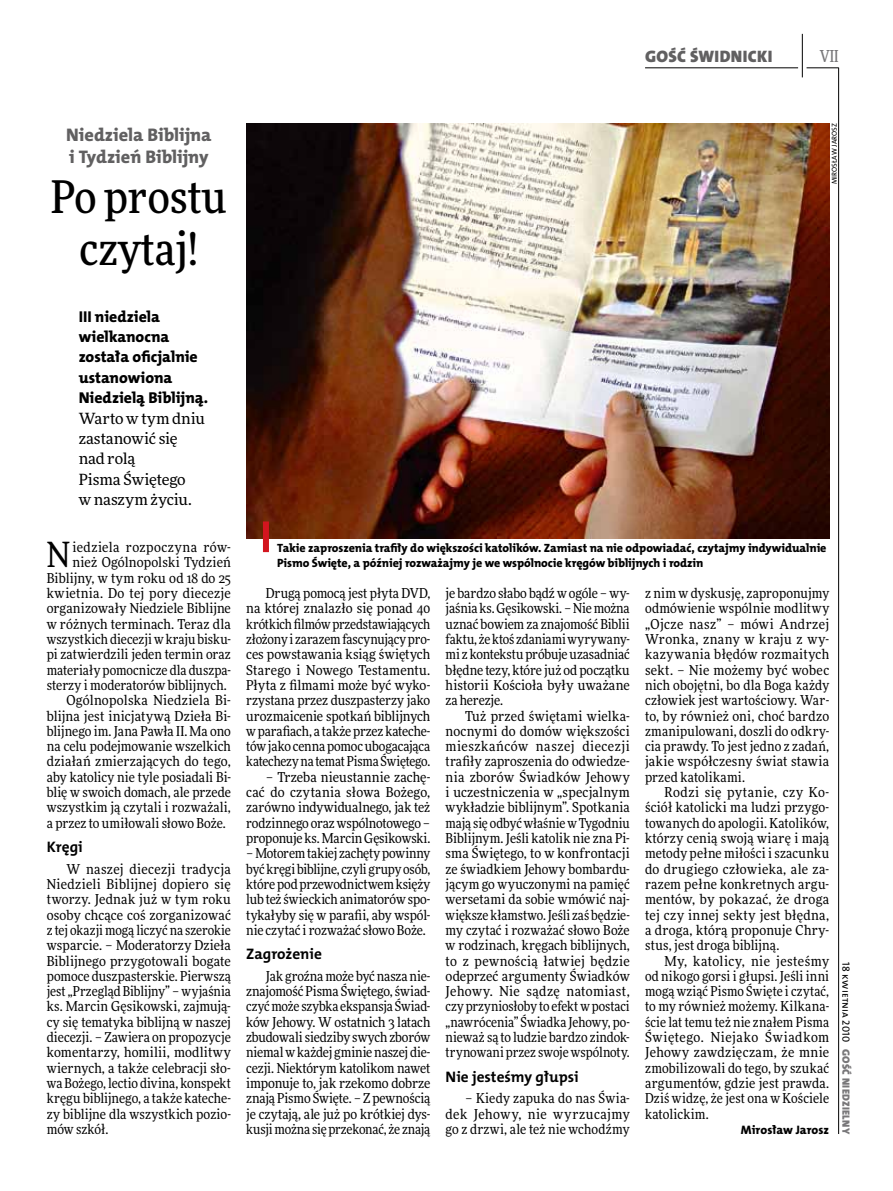
<style>
.page{position:relative;width:893px;height:1191px;background:#fff}
.page>*{position:absolute;margin:0;border:0;box-sizing:border-box;transform-origin:0 0}
.t1{font:500 45px/52.5px "Freeday Narrow";color:#000;text-align:center}
.t2{font:34.8px "Freeday Narrow News";color:#000}
.t3{font:18.3px/21.6px "The Mix HP8 Ex Bld";letter-spacing:-.005em;color:#616061}
.t4{font:16.65px "The Mix HP9 Blk";letter-spacing:.02em;color:#616061}
.t5{font:500 16.5px "Freeday Narrow";color:#787779;scale:.9 1}
.t6{font:15.75px/20.4px "The Mix HP8 Ex Bld";letter-spacing:-.005em;color:#000}
.t7{font:15.45px/20.4px "Freeday News";letter-spacing:-.005em;color:#000}
.t8{font:15.3px "The Mix HP7 Bld";color:#000}
.t9{font:13.65px/15.3px "Freeday Narrow News";letter-spacing:.005em;color:#000;text-align:justify}
.t10{font:13.65px "Freeday Narrow News";letter-spacing:.035em;color:#000}
.t11{font:12.3px "The Mix HP8 Ex Bld";letter-spacing:.005em;color:#000}
.t12{font:12px/15.3px "The Mix HP8 Ex Bld";letter-spacing:-.005em;color:#000}
.t13{font:10.5px "The Mix HP9 Blk";letter-spacing:.025em;color:#787779}
.t14{font:10.5px "The Mix HP5 Plain";color:#000}
.t15{font:7.2px "The Mix HP5 Plain";letter-spacing:.015em;color:#000}
</style>
<div class="page">
<hr style="left:806px;top:68px;width:33px;height:1px;background:#000">
<hr style="left:645px;top:68px;width:153px;height:1px;background:#000">
<hr style="left:838px;top:68px;width:1px;height:1066px;background:#000">
<hr style="left:802px;top:34px;width:1px;height:43px;background:#000">
<img style="left:246px;top:123px;width:583px;height:415px">
<div style="left:263px;top:521px;width:6px;height:31px;background:#d3151f"></div>
<p class="t4" style="left:645px;top:46px;width:129px">GOŚĆ ŚWIDNICKI</p>
<p class="t5" style="left:820px;top:46px;width:22px">VII</p>
<h3 class="t3" style="left:66px;top:124px;width:147px">Niedziela Biblijna i Tydzień Biblijny</h3>
<h1 class="t1" style="left:51px;top:170px;width:177px">Po prostu czytaj!</h1>
<p class="t6" style="left:79px;top:306px;width:131px">III niedziela wielkanocna została oficjalnie ustanowiona<br>Niedzielą Biblijną.</p>
<p class="t7" style="left:79px;top:407px;width:128px">Warto w tym dniu zastanowić się nad rolą<br>Pisma Świętego<br>w naszym życiu.</p>
<h2 class="t2" style="left:47px;top:533px;width:25px">N</h2>
<p class="t10" style="left:72px;top:539px;width:160px">iedziela rozpoczyna rów-</p>
<p class="t9" style="left:72px;top:555px;width:160px">nież Ogólnopolski Tydzień</p>
<p class="t9" style="left:47px;top:570px;width:186px">Biblijny, w tym roku od 18 do 25</p>
<p class="t9" style="left:47px;top:585px;width:186px">kwietnia. Do tej pory diecezje</p>
<p class="t9" style="left:47px;top:600px;width:186px">organizowały Niedziele Biblijne</p>
<p class="t9" style="left:47px;top:616px;width:186px">w różnych terminach. Teraz dla</p>
<p class="t9" style="left:47px;top:631px;width:186px">wszystkich diecezji w kraju bisku-</p>
<p class="t9" style="left:47px;top:646px;width:186px">pi zatwierdzili jeden termin oraz</p>
<p class="t9" style="left:47px;top:662px;width:186px">materiały pomocnicze dla duszpa-</p>
<p class="t9" style="left:47px;top:677px;width:181px">sterzy i moderatorów biblijnych.</p>
<p class="t9" style="left:66px;top:692px;width:166px">Ogólnopolska Niedziela Bi-</p>
<p class="t9" style="left:47px;top:708px;width:186px">blijna jest inicjatywą Dzieła Bi-</p>
<p class="t9" style="left:47px;top:723px;width:186px">blijnego im. Jana Pawła II. Ma ono</p>
<p class="t9" style="left:47px;top:738px;width:186px">na celu podejmowanie wszelkich</p>
<p class="t9" style="left:47px;top:754px;width:186px">działań zmierzających do tego,</p>
<p class="t9" style="left:47px;top:769px;width:186px">aby katolicy nie tyle posiadali Bi-</p>
<p class="t9" style="left:47px;top:784px;width:186px">blię w swoich domach, ale przede</p>
<p class="t9" style="left:47px;top:799px;width:186px">wszystkim ją czytali i rozważali,</p>
<p class="t9" style="left:47px;top:815px;width:181px">a przez to umiłowali słowo Boże.</p>
<p class="t8" style="left:47px;top:837px;width:37px">Kręgi</p>
<p class="t9" style="left:47px;top:861px;width:186px;text-indent:20px">W naszej diecezji tradycja Niedzieli Biblijnej dopiero się tworzy. Jednak już w tym roku osoby chcące coś zorganizować z tej okazji mogą liczyć na szerokie wsparcie. – Moderatorzy Dzieła Biblijnego przygotowali bogate pomoce duszpasterskie. Pierwszą jest „Przegląd Biblijny” – wyjaśnia ks. Marcin Gęsikowski, zajmują&shy;cy się tematyka biblijną w naszej diecezji. – Zawiera on propozycje komentarzy, homilii, modlitwy wiernych, a także celebracji sło&shy;wa Bożego, lectio divina, konspekt kręgu biblijnego, a także kateche&shy;zy biblijne dla wszystkich pozio&shy;mów szkół.</p>
<p class="t15" style="left:830px;top:184px;width:63px;rotate:-90deg">Mirosław Jarosz</p>
<p class="t12" style="left:277px;top:540px;width:551px">Takie zaproszenia trafiły do większości katolików. Zamiast na nie odpowiadać, czytajmy indywidualnie<br>Pismo Święte, a później rozważajmy je we wspólnocie kręgów biblijnych i rodzin</p>
<p class="t9" style="left:246px;top:585px;width:186px;text-indent:20px">Drugą pomocą jest płyta DVD, na której znalazło się ponad 40 krótkich filmów przedstawiających złożony i zarazem fascynujący pro&shy;ces powstawania ksiąg świętych Starego i Nowego Testamentu.<br>Płyta z filmami może być wyko&shy;rzystana przez duszpasterzy jako urozmaicenie spotkań biblijnych w parafiach, a także przez kateche&shy;tów jako cenna pomoc ubogacająca katechezy na temat Pisma Świętego.</p>
<p class="t9" style="left:246px;top:769px;width:186px;text-indent:20px">– Trzeba nieustannie zachę&shy;cać do czytania słowa Bożego, zarówno indywidualnego, jak też rodzinnego oraz wspólnotowego – proponuje ks. Marcin Gęsikowski.</p>
<p class="t9" style="left:246px;top:845px;width:186px">– Motorem takiej zachęty powinny być kręgi biblijne, czyli grupy osób, które pod przewodnictwem księży lub też świeckich animatorów spo&shy;tykałyby się w parafii, aby wspól&shy;nie czytać i rozważać słowo Boże.</p>
<p class="t8" style="left:246px;top:944px;width:77px">Zagrożenie</p>
<p class="t9" style="left:246px;top:968px;width:186px;text-indent:20px">Jak groźna może być nasza nie&shy;znajomość Pisma Świętego, świad&shy;czyć może szybka ekspansja Świad&shy;ków Jehowy. W ostatnich 3 latach zbudowali siedziby swych zborów niemal w każdej gminie naszej die&shy;cezji. Niektórym katolikom nawet imponuje to, jak rzekomo dobrze znają Pismo Święte. – Z pewnością je czytają, ale już po krótkiej dys&shy;kusji można się przekonać, że znają</p>
<p class="t9" style="left:446px;top:585px;width:186px">je bardzo słabo bądź w ogóle – wy&shy;jaśnia ks. Gęsikowski. – Nie można uznać bowiem za znajomość Biblii faktu, że ktoś zdaniami wyrywany&shy;mi z kontekstu próbuje uzasadniać błędne tezy, które już od początku historii Kościoła były uważane za herezje.</p>
<p class="t9" style="left:446px;top:708px;width:186px;text-indent:20px">Tuż przed świętami wielka&shy;nocnymi do domów większości mieszkańców naszej diecezji trafiły zaproszenia do odwiedze&shy;nia zborów Świadków Jehowy i uczestniczenia w „specjalnym wykładzie biblijnym”. Spotkania mają się odbyć właśnie w Tygodniu Biblijnym. Jeśli katolik nie zna Pi&shy;sma Świętego, to w konfrontacji ze świadkiem Jehowy bombardu&shy;jącym go wyuczonymi na pamięć wersetami da sobie wmówić naj&shy;większe kłamstwo. Jeśli zaś będzie&shy;my czytać i rozważać słowo Boże w rodzinach, kręgach biblijnych, to z pewnością łatwiej będzie odeprzeć argumenty Świadków Jehowy. Nie sądzę natomiast, czy przyniosłoby to efekt w postaci „nawrócenia” Świadka Jehowy, po&shy;nieważ są to ludzie bardzo zindok&shy;trynowani przez swoje wspólnoty.</p>
<p class="t8" style="left:446px;top:1066px;width:135px">Nie jesteśmy głupsi</p>
<p class="t9" style="left:446px;top:1090px;width:186px;text-indent:20px">– Kiedy zapuka do nas Świa&shy;dek Jehowy, nie wyrzucajmy go z drzwi, ale też nie wchodźmy</p>
<p class="t9" style="left:645px;top:585px;width:186px">z nim w dyskusję, zaproponujmy odmówienie wspólnie modlitwy „Ojcze nasz” – mówi Andrzej Wronka, znany w kraju z wy&shy;kazywania błędów rozmaitych sekt. – Nie możemy być wobec nich obojętni, bo dla Boga każdy człowiek jest wartościowy. War&shy;to, by również oni, choć bardzo zmanipulowani, doszli do odkry&shy;cia prawdy. To jest jedno z zadań, jakie współczesny świat stawia przed katolikami.</p>
<p class="t9" style="left:645px;top:784px;width:186px;text-indent:20px">Rodzi się pytanie, czy Ko&shy;ściół katolicki ma ludzi przygo&shy;towanych do apologii. Katolików, którzy cenią swoją wiarę i mają metody pełne miłości i szacunku do drugiego człowieka, ale za&shy;razem pełne konkretnych argu&shy;mentów, by pokazać, że droga tej czy innej sekty jest błędna, a droga, którą proponuje Chry&shy;stus, jest droga biblijną.</p>
<p class="t9" style="left:645px;top:953px;width:186px;text-indent:20px">My, katolicy, nie jesteśmy od nikogo gorsi i głupsi. Jeśli inni mogą wziąć Pismo Święte i czytać, to my również możemy. Kilkana&shy;ście lat temu też nie znałem Pisma Świętego. Niejako Świadkom Jehowy zawdzięczam, że mnie zmobilizowali do tego, by szukać argumentów, gdzie jest prawda.<br>Dziś widzę, że jest ona w Kościele katolickim.</p>
<p class="t11" style="left:741px;top:1122px;width:90px">Mirosław Jarosz</p>
<p class="t14" style="left:853px;top:962px;width:82px;rotate:90deg">18 kwietnia 2010</p>
<p class="t13" style="left:853px;top:1049px;width:86px;rotate:90deg">GOŚĆ NIEDZIELNY</p>
</div>
